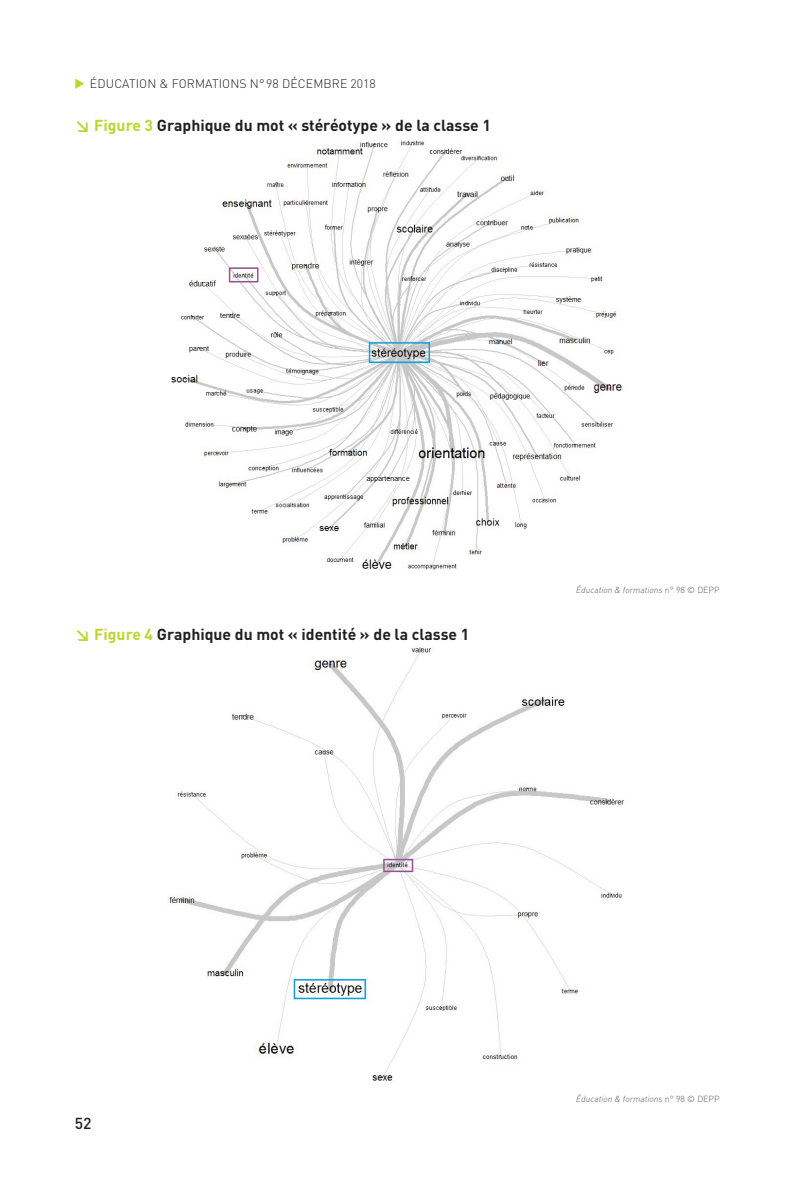
<style>
.page{position:relative;width:794px;height:1191px;background:#fff}
.page>*{position:absolute;margin:0;border:0;box-sizing:border-box;transform-origin:0 0}
.Titre{font:700 15.75px "DINOT";color:#231f20}
.t1{font:500 15.75px "DINOT";color:#231f20}
.Titre_courant__gauch{font:300 12.25px "DINOT";letter-spacing:.01em;color:#231f20}
.Titre-2{font:italic 300 8.75px "DINOT";color:#57585a}
.s1{color:#bcd531}
.s2{font-style:normal}
</style>
<div class="page">
<img style="left:169px;top:647px;width:455px;height:434px">
<img style="left:170px;top:140px;width:452px;height:430px">
<p class="Titre_courant__gauch" style="left:74px;top:76px;width:303px"><span class="s1">◆</span> ÉDUCATION &amp; FORMATIONS N°98 DÉCEMBRE 2018</p>
<p class="Titre" style="left:74px;top:115px;width:418px"><span class="s1">↘ Figure 3</span> Graphique du mot « stéréotype » de la classe 1</p>
<p class="Titre" style="left:74px;top:623px;width:396px"><span class="s1">↘ Figure 4</span> Graphique du mot « identité » de la classe 1</p>
<p class="Titre-2" style="left:576px;top:585px;width:145px">Éducation &amp; formations <span class="s2">n° 98 © DEPP</span></p>
<p class="t1" style="left:75px;top:1112px;width:18px">52</p>
<p class="Titre-2" style="left:576px;top:1093px;width:145px">Éducation &amp; formations <span class="s2">n° 98 © DEPP</span></p>
</div>
